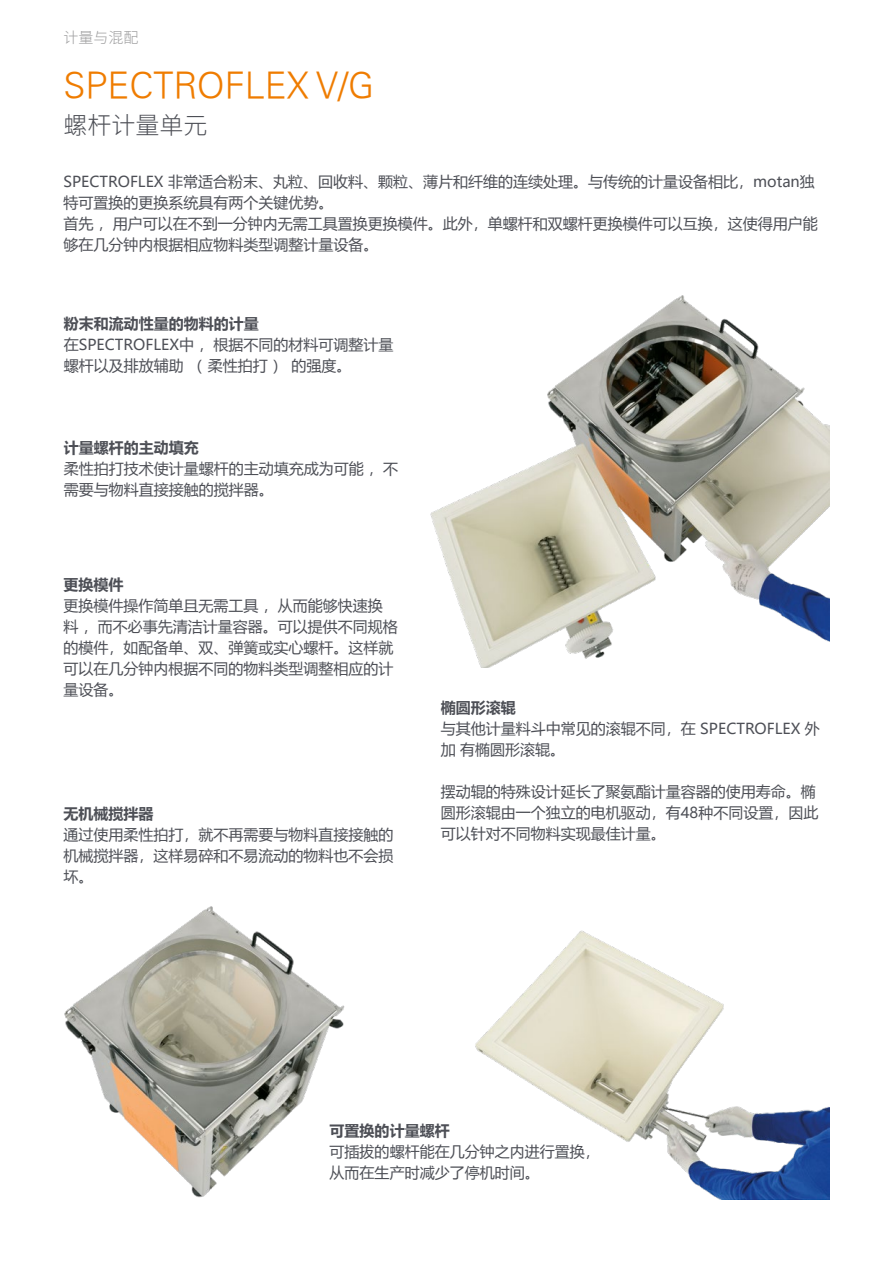
<style>
.page{position:relative;width:893px;height:1263px;background:#fff}
.page>*{position:absolute;margin:0;border:0;box-sizing:border-box;transform-origin:0 0}
.t1{font:300 36px "Univers";color:#ef7c00}
.t2{font:300 24px "Noto Sans SC";color:#4d4f56}
.t3{font:15px/21px "Microsoft Ya Hei";color:#4d4f56}
.t4{font:700 15px "Microsoft Ya Hei";color:#4d4f56}
.t5{font:300 15px "Noto Sans SC";color:#9c9c9d}
</style>
<div class="page">
<img style="left:430px;top:295px;width:399px;height:373px">
<img style="left:477px;top:930px;width:352px;height:269px">
<img style="left:64px;top:906px;width:413px;height:292px">
<p class="t5" style="left:63px;top:29px;width:76px">计量与混配</p>
<h1 class="t1" style="left:63px;top:64px;width:312px">SPECTROFLEX V/G</h1>
<h2 class="t2" style="left:63px;top:112px;width:145px">螺杆计量单元</h2>
<p class="t3" style="left:63px;top:171px;width:756px">SPECTROFLEX 非常适合粉末、丸粒、回收料、颗粒、薄片和纤维的连续处理。与传统的计量设备相比，motan独特可置换的更换系统具有两个关键优势。<br>首先 ，用户可以在不到一分钟内无需工具置换更换模件。此外，单螺杆和双螺杆更换模件可以互换，这使得用户能够在几分钟内根据相应物料类型调整计量设备。</p>
<p class="t4" style="left:64px;top:313px;width:197px">粉末和流动性量的物料的计量</p>
<p class="t3" style="left:64px;top:334px;width:331px">在SPECTROFLEX中 ，根据不同的材料可调整计量螺杆以及排放辅助 （ 柔性拍打 ） 的强度。</p>
<p class="t4" style="left:64px;top:437px;width:136px">计量螺杆的主动填充</p>
<p class="t3" style="left:64px;top:458px;width:336px">柔性拍打技术使计量螺杆的主动填充成为可能 ，不需要与物料直接接触的搅拌器。</p>
<p class="t4" style="left:63px;top:574px;width:61px">更换模件</p>
<p class="t3" style="left:63px;top:594px;width:336px">更换模件操作简单且无需工具 ，从而能够快速换料 ，而不必事先清洁计量容器。可以提供不同规格的模件，如配备单、双、弹簧或实心螺杆。这样就可以在几分钟内根据不同的物料类型调整相应的计量设备。</p>
<p class="t4" style="left:63px;top:803px;width:91px">无机械搅拌器</p>
<p class="t3" style="left:63px;top:823px;width:331px;text-align:justify">通过使用柔性拍打，就不再需要与物料直接接触的机械搅拌器，这样易碎和不易流动的物料也不会损坏。</p>
<p class="t4" style="left:441px;top:697px;width:76px">椭圆形滚辊</p>
<p class="t3" style="left:441px;top:718px;width:381px">与其他计量料斗中常见的滚辊不同，在 SPECTROFLEX 外加 有椭圆形滚辊。</p>
<p class="t3" style="left:441px;top:781px;width:379px">摆动辊的特殊设计延长了聚氨酯计量容器的使用寿命。椭圆形滚辊由一个独立的电机驱动，有48种不同设置，因此可以针对不同物料实现最佳计量。</p>
<p class="t4" style="left:330px;top:1120px;width:122px">可置换的计量螺杆</p>
<p class="t3" style="left:330px;top:1141px;width:272px">可插拔的螺杆能在几分钟之内进行置换，从而在生产时减少了停机时间。</p>
</div>
